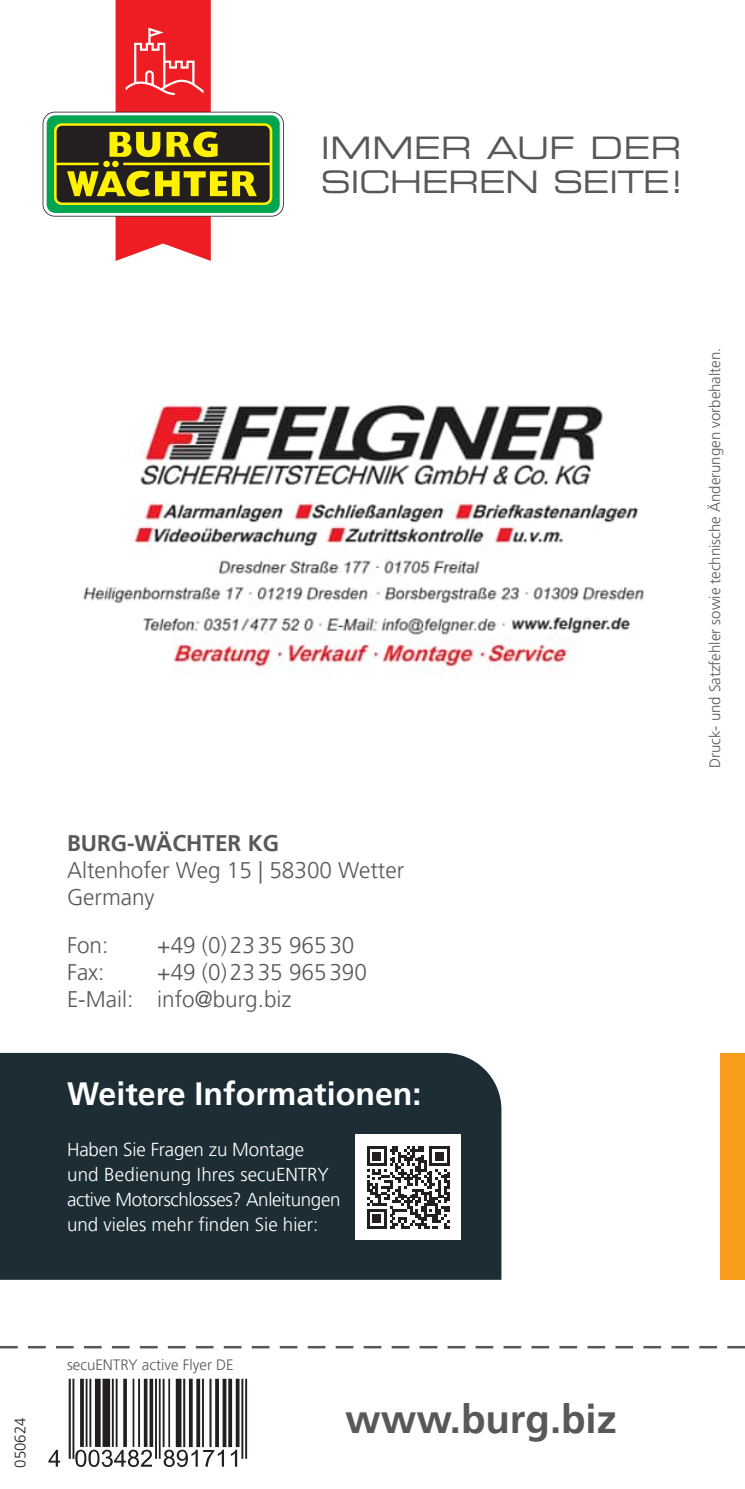
<style>
.page{position:relative;width:745px;height:1489px;background:#fff}
.page>*{position:absolute;margin:0;border:0;box-sizing:border-box;transform-origin:0 0}
.t1{font:700 40px "Frutiger LT Pro";color:#57585a}
.t2{font:700 32px "Frutiger LT Pro";color:#fff}
.t3{font:31px/34.2px "Eurostile LT Std Ex 2";letter-spacing:-.02em;color:#57585a}
.t4{font:300 22.5px/27px "Frutiger LT Pro";color:#57585a}
.t5{font:700 22.5px "Frutiger LT Pro";color:#57585a}
.t6{font:300 18.75px/25px "Frutiger LT Pro";letter-spacing:-.01em;color:#fff}
.t7{font:300 15px "Frutiger LT Pro";color:#57585a}
.t8{font:300 15px "Frutiger LT Pro";color:#231f20}
</style>
<div class="page">
<svg style="left:0;top:1345px;width:744px;height:3px"></svg>
<div style="left:0;top:1052px;width:501px;height:227px;background:#1c2d35"></div>
<div style="left:719px;top:1052px;width:25px;height:227px;background:#f89c1c"></div>
<svg style="left:43px;top:0;width:240px;height:261px"></svg>
<div style="left:355px;top:1134px;width:105px;height:105px;background:#fff"></div>
<svg style="left:367px;top:1146px;width:82px;height:82px"></svg>
<svg style="left:48px;top:1378px;width:199px;height:88px"></svg>
<img style="left:83px;top:404px;width:561px;height:270px">
<h3 class="t3" style="left:321px;top:129px;width:364px">IMMER AUF DER<br>SICHEREN SEITE!</h3>
<p class="t5" style="left:67px;top:829px;width:213px">BURG-WÄCHTER KG</p>
<p class="t4" style="left:67px;top:856px;width:338px">Altenhofer Weg 15 | 58300 Wetter<br>Germany</p>
<p class="t4" style="left:67px;top:931px;width:43px">Fon:</p>
<p class="t4" style="left:157px;top:931px;width:199px">+49 (0)2335 96530</p>
<p class="t4" style="left:67px;top:958px;width:39px">Fax:</p>
<p class="t4" style="left:67px;top:958px;width:301px;text-indent:90px">+49 (0)2335 965390<br>E-Mail: info@burg.biz</p>
<h2 class="t2" style="left:67px;top:1074px;width:356px">Weitere Informationen:</h2>
<p class="t6" style="left:67px;top:1137px;width:275px">Haben Sie Fragen zu Montage und Bedienung Ihres secuENTRY active Motorschlosses? Anleitungen und vieles mehr finden Sie hier:</p>
<p class="t8" style="left:11px;top:1467px;width:52px;rotate:-90deg">050624</p>
<p class="t7" style="left:67px;top:1355px;width:168px">secuENTRY active Flyer DE</p>
<h1 class="t1" style="left:345px;top:1395px;width:273px">www.burg.biz</h1>
<p class="t7" style="left:705px;top:768px;width:422px;rotate:-90deg">Druck- und Satzfehler sowie technische Änderungen vorbehalten.</p>
</div>
